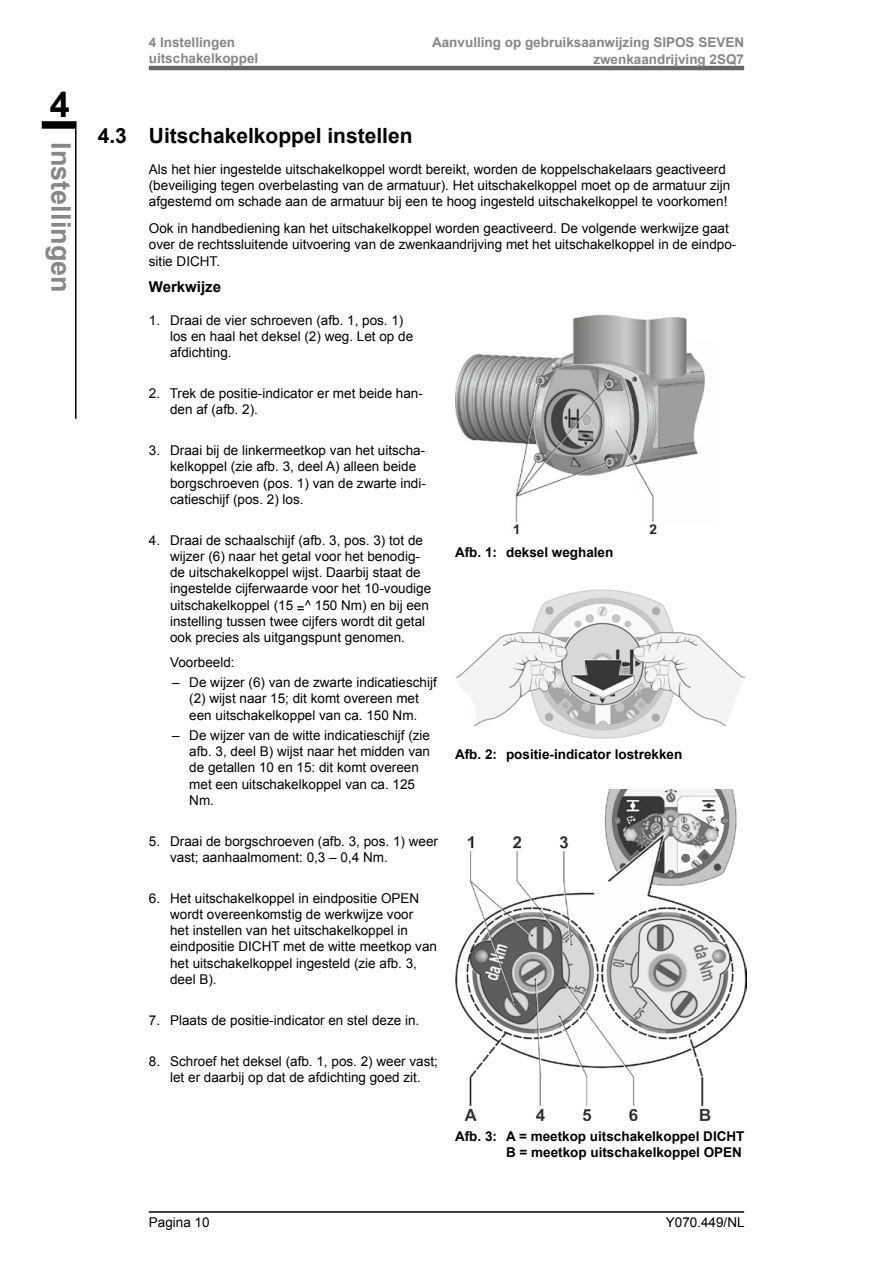
<style>
.page{position:relative;width:893px;height:1263px;background:#fff}
.page>*{position:absolute;margin:0;border:0;box-sizing:border-box;transform-origin:0 0}
.t1{font:700 36px "Arial";color:#000}
.t2{font:700 27px "Arial";color:#878787}
.t3{font:700 21px "Arial";color:#000}
.t4{font:700 15px "Arial";color:#000}
.t5{font:13.5px/16.2px "Arial";color:#000}
.t6{font:700 13.5px/16.2px "Arial";color:#000;text-align:right}
.t7{font:700 13.5px/16.5px "Arial";color:#878787;text-align:right}
</style>
<div class="page">
<hr style="left:149px;top:66px;width:595px;height:4px;background:#666">
<hr style="left:149px;top:1211px;width:595px;height:2px;background:#000">
<div style="left:42px;top:121px;width:34px;height:8px;background:#000"></div>
<hr style="left:75px;top:121px;width:2px;height:298px;background:#000">
<img style="left:455px;top:314px;width:250px;height:220px">
<img style="left:455px;top:589px;width:289px;height:150px">
<img style="left:455px;top:790px;width:291px;height:331px">
<h1 class="t1" style="left:50px;top:80px;width:22px">4</h1>
<h2 class="t2" style="left:79px;top:142px;width:152px;rotate:90deg">Instellingen</h2>
<p class="t7" style="left:149px;top:35px;width:111px;text-align:left">4 Instellingen uitschakelkoppel</p>
<p class="t7" style="left:432px;top:35px;width:314px">Aanvulling op gebruiksaanwijzing SIPOS SEVEN zwenkaandrijving 2SQ7</p>
<h3 class="t3" style="left:98px;top:121px;width:316px">4.3 Uitschakelkoppel instellen</h3>
<p class="t5" style="left:149px;top:161px;width:583px">Als het hier ingestelde uitschakelkoppel wordt bereikt, worden de koppelschakelaars geactiveerd (beveiliging tegen overbelasting van de armatuur). Het uitschakelkoppel moet op de armatuur zijn afgestemd om schade aan de armatuur bij een te hoog ingesteld uitschakelkoppel te voorkomen!</p>
<p class="t5" style="left:149px;top:220px;width:589px">Ook in handbediening kan het uitschakelkoppel worden geactiveerd. De volgende werkwijze gaat over de rechtssluitende uitvoering van de zwenkaandrijving met het uitschakelkoppel in de eindpo&shy;sitie DICHT.</p>
<p class="t4" style="left:149px;top:276px;width:74px">Werkwijze</p>
<p class="t5" style="left:170px;top:312px;width:245px;text-indent:-21px">1. Draai de vier schroeven (afb. 1, pos. 1) los en haal het deksel (2) weg. Let op de afdichting.</p>
<p class="t5" style="left:170px;top:385px;width:254px;text-indent:-21px">2. Trek de positie-indicator er met beide han&shy;den af (afb. 2).</p>
<p class="t5" style="left:170px;top:442px;width:257px;text-indent:-21px">3. Draai bij de linkermeetkop van het uitscha&shy;kelkoppel (zie afb. 3, deel A) alleen beide borgschroeven (pos. 1) van de zwarte indi&shy;catieschijf (pos. 2) los.</p>
<p class="t5" style="left:170px;top:532px;width:263px;text-indent:-21px">4. Draai de schaalschijf (afb. 3, pos. 3) tot de wijzer (6) naar het getal voor het benodig&shy;de uitschakelkoppel wijst. Daarbij staat de ingestelde cijferwaarde voor het 10-voudige uitschakelkoppel (15 =^ 150 Nm) en bij een instelling tussen twee cijfers wordt dit getal ook precies als uitgangspunt genomen.</p>
<p class="t5" style="left:170px;top:654px;width:66px">Voorbeeld:</p>
<p class="t5" style="left:172px;top:674px;width:266px;text-align:center">– De wijzer (6) van de zwarte indicatieschijf (2) wijst naar 15; dit komt overeen met<br>een uitschakelkoppel van ca. 150 Nm.</p>
<p class="t5" style="left:189px;top:727px;width:242px;text-indent:-17px">– De wijzer van de witte indicatieschijf (zie afb. 3, deel B) wijst naar het midden van de getallen 10 en 15: dit komt overeen met een uitschakelkoppel van ca. 125<br>Nm.</p>
<p class="t5" style="left:170px;top:833px;width:269px;text-indent:-21px">5. Draai de borgschroeven (afb. 3, pos. 1) weer vast; aanhaalmoment: 0,3 – 0,4 Nm.</p>
<p class="t5" style="left:170px;top:890px;width:268px;text-indent:-21px">6. Het uitschakelkoppel in eindpositie OPEN wordt overeenkomstig de werkwijze voor<br>het instellen van het uitschakelkoppel in eindpositie DICHT met de witte meetkop van het uitschakelkoppel ingesteld (zie afb. 3, deel B).</p>
<p class="t5" style="left:149px;top:1012px;width:272px">7. Plaats de positie-indicator en stel deze in.</p>
<p class="t5" style="left:149px;top:1053px;width:291px;text-align:center">8. Schroef het deksel (afb. 1, pos. 2) weer vast; let er daarbij op dat de afdichting goed zit.</p>
<p class="t6" style="left:455px;top:544px;width:160px">Afb. 1: deksel weghalen</p>
<p class="t6" style="left:455px;top:746px;width:229px">Afb. 2: positie-indicator lostrekken</p>
<p class="t6" style="left:455px;top:1129px;width:291px">Afb. 3: A = meetkop uitschakelkoppel DICHT<br>B = meetkop uitschakelkoppel OPEN</p>
<p class="t5" style="left:149px;top:1214px;width:62px">Pagina 10</p>
<p class="t5" style="left:666px;top:1214px;width:80px">Y070.449/NL</p>
</div>
